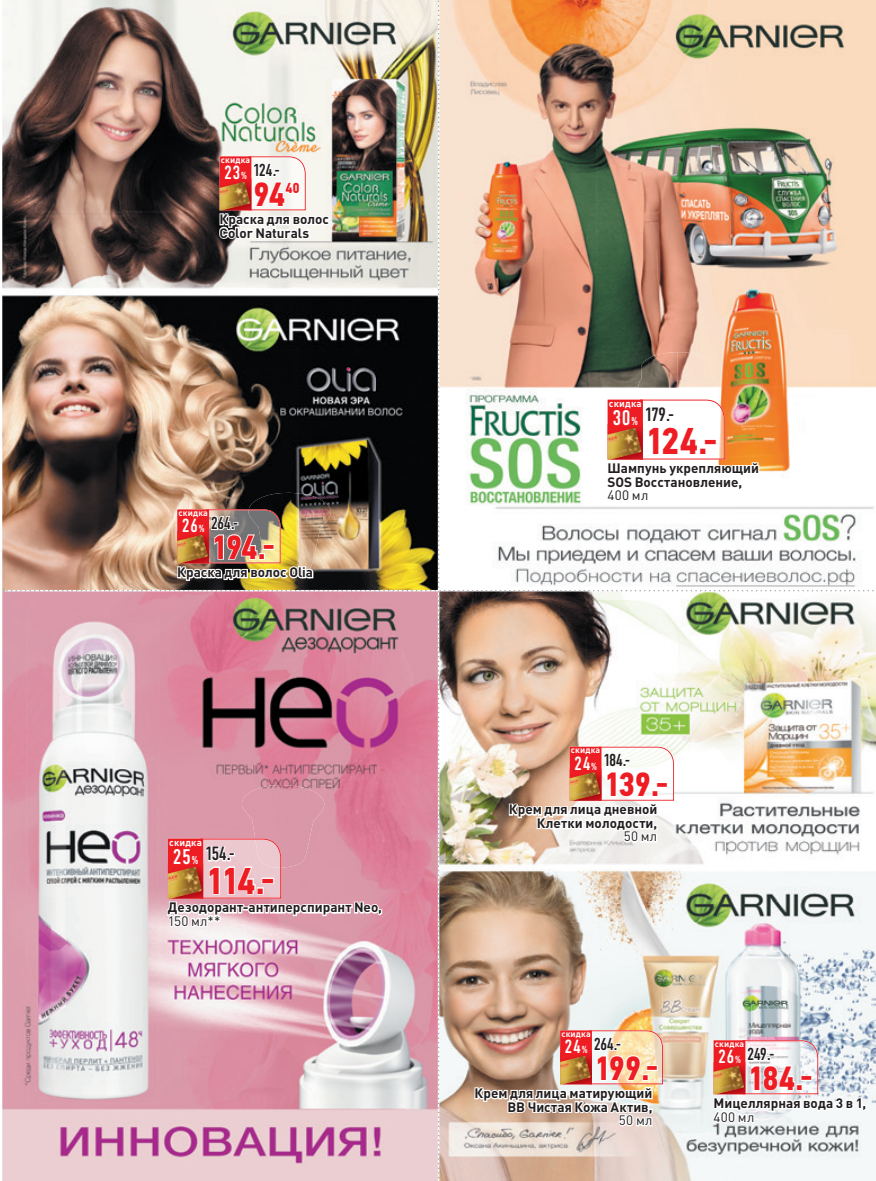
<style>
.page{position:relative;width:876px;height:1181px;background:#fff}
.page>*{position:absolute;margin:0;border:0;box-sizing:border-box;transform-origin:0 0}
.t1{font:700 37.5px "PF Din Text Cond Pro";letter-spacing:-.04em;color:#ee1d23}
.t2{font:700 33.75px "PF Din Text Cond Pro";letter-spacing:-.03em;color:#ee1d23}
.t3{font:21.15px "DIN Condensed";color:#fff}
.t4{font:19.2px "DIN Condensed";letter-spacing:-.075em;color:#231f20}
.t5{font:19.05px "DIN Condensed";letter-spacing:.025em;color:#fff}
.t6{font:17.25px "DIN Condensed";letter-spacing:-.045em;color:#231f20}
.t7{font:700 14.55px "PF Din Text Cond Pro";color:#ee1d23}
.t8{font:700 13.5px/13.5px "DIN Pro";color:#231f20}
.t9{font:700 9.75px "DIN Pro";letter-spacing:.02em;color:#fff}
.t10{font:700 8.7px "DIN Pro";letter-spacing:.02em;color:#fff}
.s1{font-size:10.35px}
.s2{font-size:30.3px}
.s3{font-size:33.6px}
.s4{font-size:11.55px}
.s5{font-weight:400}
</style>
<div class="page">
<img style="left:2px;top:0;width:874px;height:1181px">
<p class="t10" style="left:221px;top:154px;width:31px">скидка</p>
<p class="t6" style="left:253px;top:160px;width:28px">124.-</p>
<p class="t2" style="left:253px;top:174px;width:33px">94</p>
<p class="t7" style="left:285px;top:179px;width:16px">40</p>
<p class="t5" style="left:224px;top:162px;width:24px">23<span class="s1">%</span></p>
<p class="t8" style="left:219px;top:212px;width:111px">Краска для волос<br>Color Naturals</p>
<p class="t10" style="left:178px;top:506px;width:31px">скидка</p>
<p class="t6" style="left:211px;top:513px;width:29px">264.-</p>
<p class="t2" style="left:211px;top:526px;width:65px">194<span class="s2">.-</span></p>
<p class="t5" style="left:182px;top:515px;width:24px">26<span class="s1">%</span></p>
<p class="t8" style="left:177px;top:564px;width:137px">Краска для волос Olia</p>
<p class="t9" style="left:169px;top:835px;width:34px">скидка</p>
<p class="t4" style="left:205px;top:842px;width:31px">154.-</p>
<p class="t1" style="left:205px;top:857px;width:71px">114<span class="s3">.-</span></p>
<p class="t3" style="left:173px;top:844px;width:27px">25<span class="s4">%</span></p>
<p class="t8" style="left:168px;top:899px;width:215px">Дезодорант-антиперспирант Neo,<br><span class="s5">150 мл**</span></p>
<p class="t9" style="left:608px;top:396px;width:34px">скидка</p>
<p class="t4" style="left:644px;top:404px;width:31px">179.-</p>
<p class="t1" style="left:644px;top:418px;width:74px">124<span class="s3">.-</span></p>
<p class="t3" style="left:612px;top:406px;width:27px">30<span class="s4">%</span></p>
<p class="t8" style="left:607px;top:461px;width:153px">Шампунь укрепляющий<br>SOS Восстановление,<br><span class="s5">400 мл</span></p>
<p class="t10" style="left:570px;top:744px;width:31px">скидка</p>
<p class="t6" style="left:603px;top:750px;width:28px">184.-</p>
<p class="t2" style="left:603px;top:763px;width:66px">139<span class="s2">.-</span></p>
<p class="t5" style="left:573px;top:752px;width:25px">24<span class="s1">%</span></p>
<p class="t8" style="left:508px;top:802px;width:150px;text-align:right">Крем для лица дневной<br>Клетки молодости,<br><span class="s5">50 мл</span></p>
<p class="t10" style="left:561px;top:1027px;width:31px">скидка</p>
<p class="t6" style="left:593px;top:1034px;width:29px">264.-</p>
<p class="t2" style="left:593px;top:1047px;width:66px">199<span class="s2">.-</span></p>
<p class="t5" style="left:564px;top:1035px;width:25px">24<span class="s1">%</span></p>
<p class="t8" style="left:474px;top:1085px;width:179px;text-align:right">Крем для лица матирующий<br>ВВ Чистая Кожа Актив,<br><span class="s5">50 мл</span></p>
<p class="t10" style="left:714px;top:1037px;width:31px">скидка</p>
<p class="t6" style="left:746px;top:1044px;width:29px">249.-</p>
<p class="t2" style="left:746px;top:1057px;width:67px">184<span class="s2">.-</span></p>
<p class="t5" style="left:717px;top:1045px;width:24px">26<span class="s1">%</span></p>
<p class="t8" style="left:713px;top:1095px;width:154px">Мицеллярная вода 3 в 1,<br><span class="s5">400 мл</span></p>
</div>
